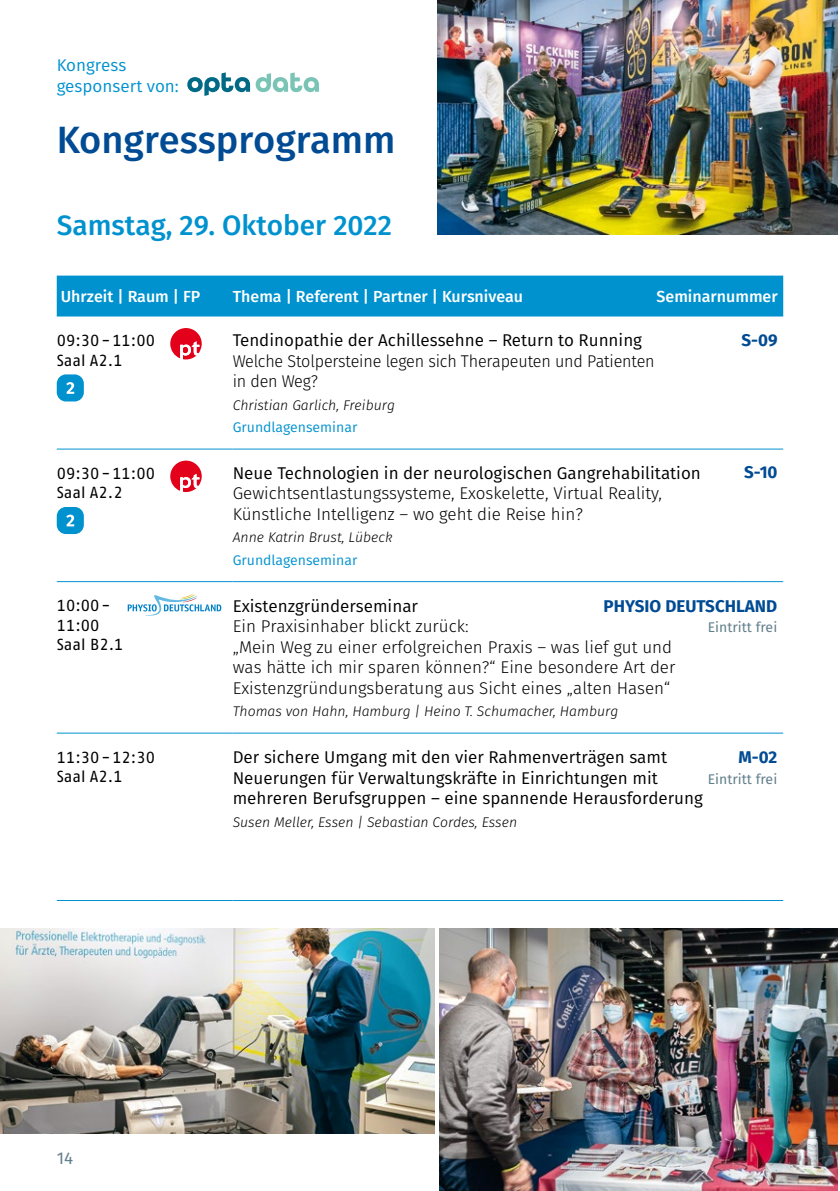
<style>
.page{position:relative;width:840px;height:1191px;background:#fff}
.page>*{position:absolute;margin:0;border:0;box-sizing:border-box;transform-origin:0 0}
.t1{font:500 38px "Fira Sans";color:#004b93}
.t2{font:500 28px "Fira Sans";color:#0092cf}
.t3{font:300 17px/20.4px "Fira Sans";color:#000}
.t4{font:17px "Fira Sans";color:#000}
.t5{font:300 17px/20.4px "Fira Sans";color:#000;scale:.95 1}
.t6{font:700 17px "Fira Sans";color:#004b93}
.t7{font:17px/20.4px "Fira Sans";color:#0092cf}
.t8{font:17px "Fira Sans";color:#627f8d}
.t9{font:16px/19.2px "Fago No Regular Tf";color:#000}
.t10{font:500 16px "Fira Sans";color:#fff}
.t11{font:italic 300 14px "Fira Sans";color:#000}
.t12{font:14px "Fira Sans";color:#0092cf}
.t13{font:14px "Fira Sans";color:#627f8d}
</style>
<div class="page">
<img style="left:437px;top:0;width:400px;height:235px">
<div style="left:57px;top:276px;width:725px;height:40px;background:#0092cf"></div>
<hr style="left:57px;top:449px;width:102px;height:1px;background:#0092cf">
<hr style="left:159px;top:449px;width:73px;height:1px;background:#0092cf">
<hr style="left:232px;top:449px;width:505px;height:1px;background:#0092cf">
<hr style="left:737px;top:449px;width:45px;height:1px;background:#0092cf">
<hr style="left:57px;top:581px;width:102px;height:1px;background:#0092cf">
<hr style="left:159px;top:581px;width:73px;height:1px;background:#0092cf">
<hr style="left:232px;top:581px;width:505px;height:1px;background:#0092cf">
<hr style="left:737px;top:581px;width:45px;height:1px;background:#0092cf">
<hr style="left:57px;top:733px;width:102px;height:1px;background:#0092cf">
<hr style="left:159px;top:733px;width:73px;height:1px;background:#0092cf">
<hr style="left:232px;top:733px;width:505px;height:1px;background:#0092cf">
<hr style="left:737px;top:733px;width:45px;height:1px;background:#0092cf">
<hr style="left:57px;top:900px;width:102px;height:1px;background:#0092cf">
<hr style="left:159px;top:900px;width:73px;height:1px;background:#0092cf">
<hr style="left:232px;top:900px;width:505px;height:1px;background:#0092cf">
<hr style="left:737px;top:900px;width:45px;height:1px;background:#0092cf">
<div style="left:57px;top:374px;width:27px;height:27px;background:#0092cf;border-radius:9px"></div>
<svg style="left:66px;top:382px;width:8px;height:12px"></svg>
<svg style="left:170px;top:328px;width:32px;height:31px"></svg>
<div style="left:57px;top:507px;width:27px;height:27px;background:#0092cf;border-radius:9px"></div>
<svg style="left:66px;top:514px;width:8px;height:12px"></svg>
<svg style="left:170px;top:460px;width:32px;height:32px"></svg>
<svg style="left:128px;top:595px;width:93px;height:21px"></svg>
<svg style="left:179px;top:594px;width:16px;height:5px"></svg>
<svg style="left:181px;top:594px;width:12px;height:4px"></svg>
<svg style="left:182px;top:597px;width:15px;height:5px"></svg>
<svg style="left:187px;top:72px;width:132px;height:24px"></svg>
<img style="left:0;top:929px;width:435px;height:204px">
<img style="left:439px;top:929px;width:398px;height:262px">
<p class="t7" style="left:57px;top:55px;width:123px">Kongress gesponsert von:</p>
<h1 class="t1" style="left:57px;top:109px;width:340px">Kongressprogramm</h1>
<h2 class="t2" style="left:57px;top:202px;width:336px">Samstag, 29. Oktober 2022</h2>
<p class="t10" style="left:61px;top:284px;width:141px">Uhrzeit | Raum | FP</p>
<p class="t10" style="left:232px;top:284px;width:292px">Thema | Referent | Partner | Kursniveau</p>
<p class="t10" style="left:656px;top:284px;width:123px">Seminarnummer</p>
<p class="t9" style="left:57px;top:331px;width:100px">09:30-11:00<br>Saal A2.1</p>
<p class="t4" style="left:232px;top:328px;width:410px">Tendinopathie der Achillessehne – Return to Running</p>
<p class="t6" style="left:741px;top:326px;width:37px">S-09</p>
<p class="t5" style="left:232px;top:350px;width:445px">Welche Stolpersteine legen sich Therapeuten und Patienten in den Weg?</p>
<p class="t11" style="left:232px;top:395px;width:164px">Christian Garlich, Freiburg</p>
<p class="t12" style="left:232px;top:417px;width:126px">Grundlagenseminar</p>
<p class="t9" style="left:57px;top:463px;width:100px">09:30-11:00<br>Saal A2.2</p>
<p class="t4" style="left:232px;top:461px;width:469px">Neue Technologien in der neurologischen Gangrehabilitation</p>
<p class="t3" style="left:232px;top:483px;width:430px">Gewichtsentlastungssysteme, Exoskelette, Virtual Reality,<br>Künstliche Intelligenz – wo geht die Reise hin?</p>
<p class="t11" style="left:232px;top:527px;width:161px">Anne Katrin Brust, Lübeck</p>
<p class="t12" style="left:232px;top:550px;width:126px">Grundlagenseminar</p>
<p class="t6" style="left:743px;top:458px;width:35px">S-10</p>
<p class="t9" style="left:57px;top:596px;width:68px">10:00-<br>11:00<br>Saal B2.1</p>
<p class="t4" style="left:232px;top:594px;width:187px">Existenzgründerseminar</p>
<p class="t6" style="left:603px;top:592px;width:175px">PHYSIO DEUTSCHLAND</p>
<p class="t3" style="left:232px;top:616px;width:237px">Ein Praxisinhaber blickt zurück:</p>
<p class="t13" style="left:707px;top:617px;width:71px">Eintritt frei</p>
<p class="t3" style="left:232px;top:636px;width:444px">„Mein Weg zu einer erfolgreichen Praxis – was lief gut und was hätte ich mir sparen können?“ Eine besondere Art der<br>Existenzgründungsberatung aus Sicht eines „alten Hasen“</p>
<p class="t11" style="left:232px;top:701px;width:387px">Thomas von Hahn, Hamburg | Heino T. Schumacher, Hamburg</p>
<p class="t9" style="left:57px;top:747px;width:100px">11:30-12:30<br>Saal A2.1</p>
<p class="t4" style="left:232px;top:745px;width:435px">Der sichere Umgang mit den vier Rahmenverträgen samt</p>
<p class="t6" style="left:738px;top:743px;width:40px">M-02</p>
<p class="t4" style="left:232px;top:766px;width:426px">Neuerungen für Verwaltungskräfte in Einrichtungen mit</p>
<p class="t13" style="left:707px;top:769px;width:71px">Eintritt frei</p>
<p class="t4" style="left:232px;top:786px;width:471px">mehreren Berufsgruppen – eine spannende Herausforderung</p>
<p class="t11" style="left:232px;top:812px;width:286px">Susen Meller, Essen | Sebastian Cordes, Essen</p>
<p class="t8" style="left:57px;top:1145px;width:18px">14</p>
</div>
